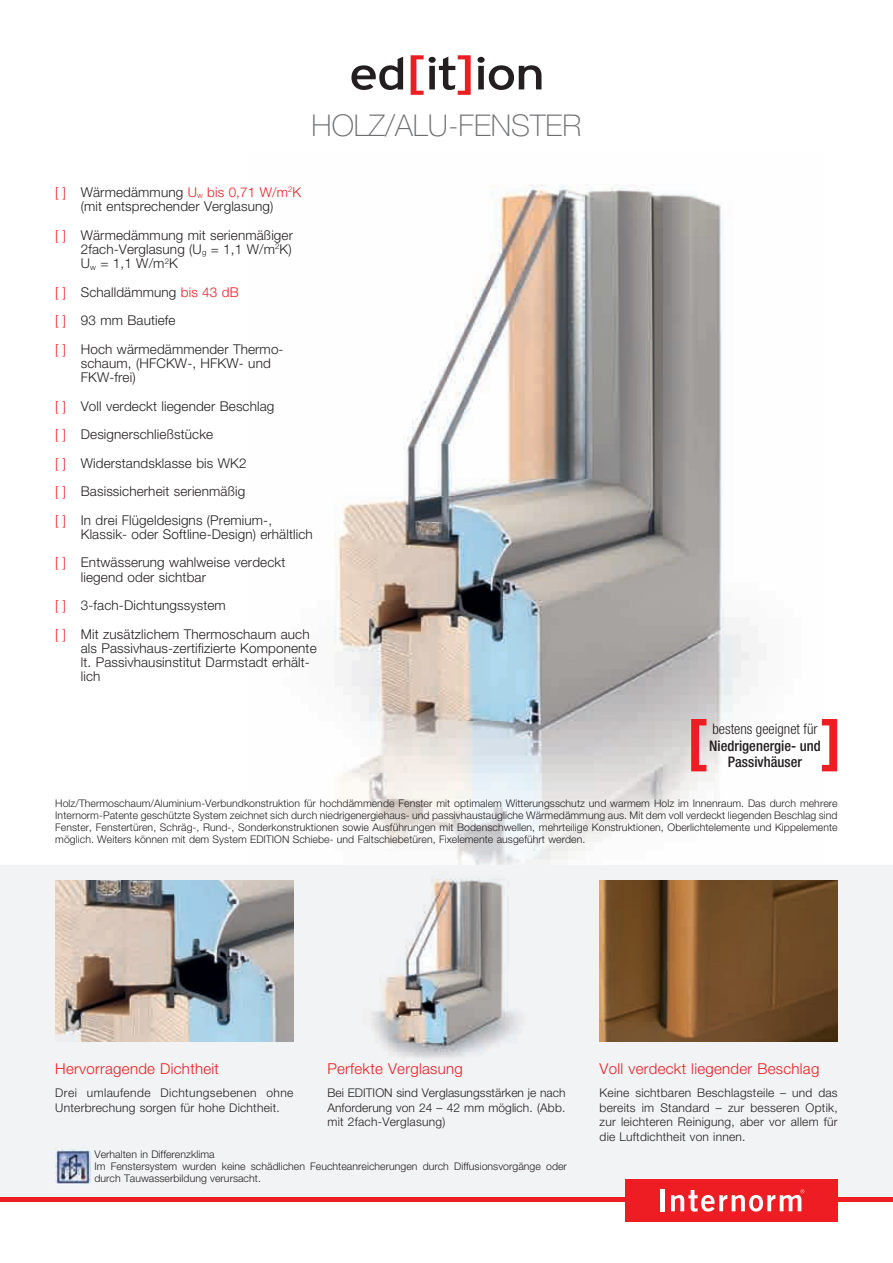
<style>
.page{position:relative;width:893px;height:1263px;background:#fff}
.page>*{position:absolute;margin:0;border:0;box-sizing:border-box;transform-origin:0 0}
.t1{font:700 condensed 64.65px "Interstate";color:#ee1d23}
.t2{font:100 30px "Helvetica Neue LT Pro";color:#6c6d70}
.t3{font:300 15px "Helvetica Neue LT Pro";letter-spacing:.02em;color:#ee1d23}
.t4{font:500 condensed 14.55px/16.2px "Helvetica Neue LT Pro";color:#231f20;text-align:center}
.t5{font:300 condensed 14.55px "Helvetica Neue LT Pro";color:#231f20}
.t6{font:300 13.5px/28.5px "Helvetica Neue LT Pro";letter-spacing:.01em;color:#231f20}
.t7{font:300 12px/14.7px "Helvetica Neue LT Pro";letter-spacing:.02em;color:#231f20;text-align:justify}
.t8{font:300 10.5px/12px "Helvetica Neue LT Pro";letter-spacing:.005em;color:#231f20;text-align:justify}
.s1{color:#ee1d23}
</style>
<div class="page">
<img style="left:334px;top:184px;width:432px;height:681px">
<svg style="left:351px;top:57px;width:52px;height:33px"></svg>
<svg style="left:411px;top:55px;width:60px;height:40px"></svg>
<svg style="left:477px;top:57px;width:64px;height:33px"></svg>
<div style="left:0;top:865px;width:893px;height:334px;background:#f2f3f4"></div>
<img style="left:600px;top:880px;width:238px;height:162px">
<hr style="left:0;top:1197px;width:893px;height:4px;background:#ee1d23">
<div style="left:625px;top:1179px;width:213px;height:42px;background:#ee1d23"></div>
<hr style="left:661px;top:1189px;width:4px;height:22px;background:#fff">
<svg style="left:671px;top:1189px;width:133px;height:22px"></svg>
<img style="left:55px;top:1148px;width:35px;height:36px">
<img style="left:55px;top:880px;width:238px;height:162px">
<img style="left:371px;top:878px;width:150px;height:180px">
<h2 class="t2" style="left:312px;top:108px;width:271px">HOLZ/ALU-FENSTER</h2>
<p class="t6" style="left:55px;top:185px;width:248px;line-height:14.2px;text-align:center"><span class="s1">[ ]</span> Wärmedämmung <span class="s1">U</span><sub>w</sub> <span class="s1">bis 0,71 W/m</span><sup>2</sup><span class="s1">K </span>(mit entsprechender Verglasung)</p>
<p class="t6" style="left:81px;top:227px;width:214px;line-height:14.2px;text-align:justify;text-indent:-26px"><span class="s1">[ ]</span> Wärmedämmung mit serienmäßiger 2fach-Verglasung (U<sub>g</sub> = 1,1 W/m<sup>2</sup>K)<br>U<sub>w</sub> = 1,1 W/m<sup>2</sup>K</p>
<p class="t6" style="left:55px;top:277px;width:228px"><span class="s1">[ ]</span> Schalldämmung <span class="s1">bis 43 dB<br>[ ]</span> 93 mm Bautiefe<br><span class="s1">[ ]</span> Hoch wärmedämmender Thermo-</p>
<p class="t6" style="left:81px;top:356px;width:192px;line-height:14.2px">schaum, (HFCKW-, HFKW- und<br>FKW-frei)</p>
<p class="t6" style="left:55px;top:391px;width:221px"><span class="s1">[ ]</span> Voll verdeckt liegender Beschlag <span class="s1">[ ]</span> Designerschließstücke<br><span class="s1">[ ]</span> Widerstandsklasse bis WK2<br><span class="s1">[ ]</span> Basissicherheit serienmäßig<br><span class="s1">[ ]</span> In drei Flügeldesigns (Premium-,</p>
<p class="t6" style="left:55px;top:519px;width:259px;text-indent:26px">Klassik- oder Softline-Design) erhältlich <span class="s1">[ ]</span> Entwässerung wahlweise verdeckt</p>
<p class="t6" style="left:55px;top:562px;width:256px;text-indent:26px">liegend oder sichtbar<br><span class="s1">[ ]</span> 3-fach-Dichtungssystem<br><span class="s1">[ ]</span> Mit zusätzlichem Thermoschaum auch</p>
<p class="t6" style="left:81px;top:641px;width:237px;line-height:14.2px">als Passivhaus-zertifizierte Komponente lt. Passivhausinstitut Darmstadt erhält&shy;lich</p>
<h1 class="t1" style="left:686px;top:705px;width:25px">[</h1>
<h1 class="t1" style="left:818px;top:705px;width:25px">]</h1>
<h3 class="t5" style="left:712px;top:721px;width:107px">bestens geeignet für</h3>
<h3 class="t4" style="left:709px;top:737px;width:113px">Niedrigenergie- und<br>Passivhäuser</h3>
<p class="t8" style="left:55px;top:797px;width:784px">Holz/Thermoschaum/Aluminium-Verbundkonstruktion für hochdämmende Fenster mit optimalem Witterungsschutz und warmem Holz im Innenraum. Das durch mehrere Internorm-Patente geschützte System zeichnet sich durch niedrigenergiehaus- und passivhaustaugliche Wärmedämmung aus. Mit dem voll verdeckt liegenden Beschlag sind Fenster, Fenstertüren, Schräg-, Rund-, Sonderkonstruktionen sowie Ausführungen mit Bodenschwellen, mehrteilige Konstruktionen, Oberlichtelemente und Kippelemente möglich. Weiters können mit dem System EDITION Schiebe- und Faltschiebetüren, Fixelemente ausgeführt werden.</p>
<h3 class="t3" style="left:55px;top:1059px;width:165px">Hervorragende Dichtheit</h3>
<p class="t7" style="left:55px;top:1085px;width:240px">Drei umlaufende Dichtungsebenen ohne<br>Unterbrechung sorgen für hohe Dichtheit.</p>
<p class="t8" style="left:94px;top:1148px;width:474px;text-align:left">Verhalten in Differenzklima<br>Im Fenstersystem wurden keine schädlichen Feuchteanreicherungen durch Diffusionsvorgänge oder durch Tauwasserbildung verursacht.</p>
<h3 class="t3" style="left:327px;top:1059px;width:137px">Perfekte Verglasung</h3>
<p class="t7" style="left:327px;top:1085px;width:240px">Bei EDITION sind Verglasungsstärken je nach Anforderung von 24 – 42 mm möglich. (Abb. mit 2fach-Verglasung)</p>
<h3 class="t3" style="left:600px;top:1059px;width:221px">Voll verdeckt liegender Beschlag</h3>
<p class="t7" style="left:600px;top:1085px;width:240px">Keine sichtbaren Beschlagsteile – und das bereits im Standard – zur besseren Optik, zur leichteren Reinigung, aber vor allem für die Luftdichtheit von innen.</p>
</div>
